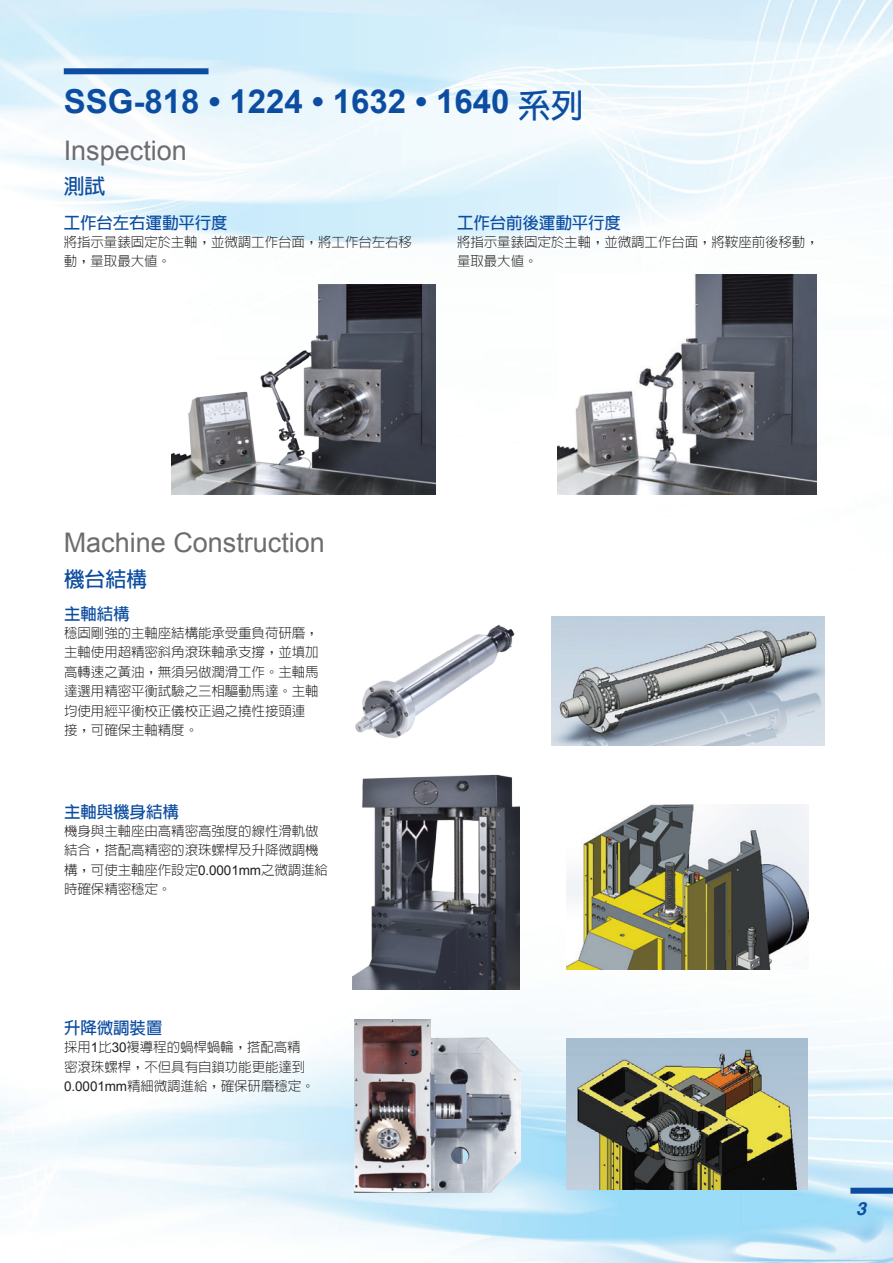
<style>
.page{position:relative;width:893px;height:1263px;background:#fff}
.page>*{position:absolute;margin:0;border:0;box-sizing:border-box;transform-origin:0 0}
.t1{font:700 33px "Arial";color:#0d4da1}
.t2{font:27px "Arial";color:#6c6d70}
.t3{font:700 21px "Lin Gothic";letter-spacing:-.01em;color:#0d4da1}
.t4{font:italic 700 18px "Helvetica cyr";color:#0d4da1}
.t5{font:700 16.5px "Lin Gothic";letter-spacing:-.01em;color:#0d4da1}
.t6{font:300 13.5px/19.5px "Lin Gothic";letter-spacing:-.01em;color:#231f20}
.s1{font-family:"Lin Gothic"}
.s2{font-family:"Arial";font-weight:400}
</style>
<div class="page">
<img style="left:0;top:0;width:893px;height:1263px">
<img style="left:557px;top:275px;width:259px;height:219px">
<img style="left:171px;top:285px;width:265px;height:209px">
<img style="left:354px;top:1019px;width:167px;height:173px">
<img style="left:352px;top:769px;width:167px;height:220px">
<img style="left:340px;top:617px;width:197px;height:128px">
<img style="left:566px;top:805px;width:242px;height:164px">
<img style="left:567px;top:1038px;width:241px;height:151px">
<img style="left:552px;top:617px;width:273px;height:128px">
<div style="left:850px;top:1188px;width:43px;height:6px;background:#0d4da1"></div>
<div style="left:64px;top:68px;width:144px;height:6px;background:#0d4da1"></div>
<h1 class="t1" style="left:64px;top:80px;width:521px">SSG-818 • 1224 • 1632 • 1640 <span class="s1">系列</span></h1>
<h2 class="t2" style="left:64px;top:132px;width:125px">Inspection</h2>
<h3 class="t3" style="left:64px;top:175px;width:43px">測試</h3>
<p class="t5" style="left:64px;top:214px;width:165px">工作台左右運動平行度</p>
<p class="t6" style="left:64px;top:232px;width:350px">將指示量錶固定於主軸，並微調工作台面，將工作台左右移動，量取最大值。</p>
<p class="t5" style="left:457px;top:214px;width:165px">工作台前後運動平行度</p>
<p class="t6" style="left:457px;top:232px;width:363px">將指示量錶固定於主軸，並微調工作台面，將鞍座前後移動，量取最大值。</p>
<h2 class="t2" style="left:64px;top:525px;width:263px">Machine Construction</h2>
<h3 class="t3" style="left:64px;top:569px;width:85px">機台結構</h3>
<p class="t5" style="left:64px;top:605px;width:67px">主軸結構</p>
<p class="t6" style="left:64px;top:623px;width:256px">穩固剛強的主軸座結構能承受重負荷研磨，主軸使用超精密斜角滾珠軸承支撐，並填加高轉速之黃油，無須另做潤滑工作。主軸馬達選用精密平衡試驗之三相驅動馬達。主軸均使用經平衡校正儀校正過之撓性接頭連接，可確保主軸精度。</p>
<p class="t5" style="left:64px;top:803px;width:116px">主軸與機身結構</p>
<p class="t6" style="left:64px;top:821px;width:265px">機身與主軸座由高精密高強度的線性滑軌做結合，搭配高精密的滾珠螺桿及升降微調機構，可使主軸座作設定<span class="s2">0.0001mm</span>之微調進給時確保精密穩定。</p>
<p class="t5" style="left:64px;top:1019px;width:100px">升降微調裝置</p>
<p class="t6" style="left:64px;top:1037px;width:252px">採用<span class="s2">1</span>比<span class="s2">30</span>複導程的蝸桿蝸輪，搭配高精密滾珠螺桿，不但具有自鎖功能更能達到<br><span class="s2">0.0001mm</span>精細微調進給，確保研磨穩定。</p>
<h3 class="t4" style="left:856px;top:1199px;width:12px">3</h3>
</div>
